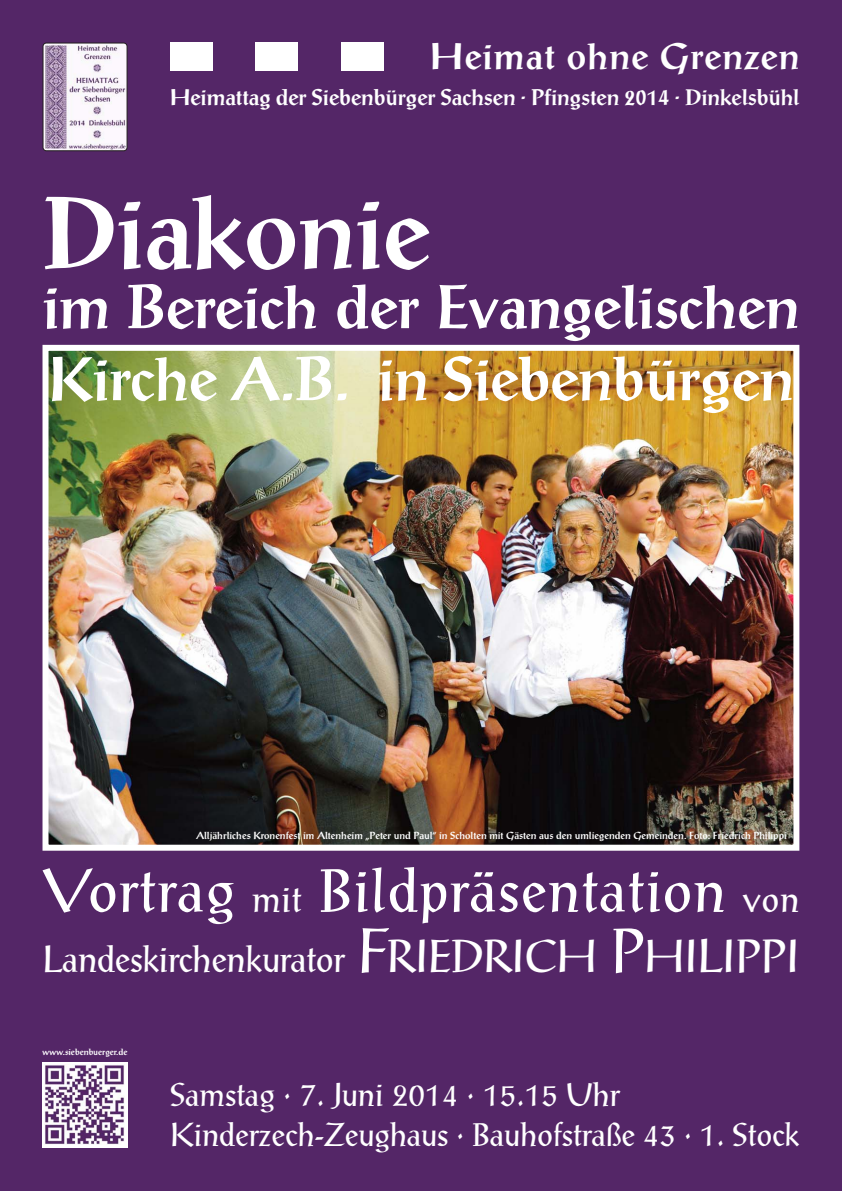
<style>
.page{position:relative;width:842px;height:1191px;background:#542667}
.page>*{position:absolute;margin:0;border:0;box-sizing:border-box;transform-origin:0 0}
.t1{font:700 100px "Prose Antique";color:#fff}
.t2{font:700 60px/72px "Prose Antique";color:#fff}
.t3{font:60px "Prose Antique Plain";letter-spacing:.025em;color:#fff}
.t4{font:36px "Prose Antique Plain";letter-spacing:-.005em;color:#fff}
.t5{font:700 36px "Prose Antique";letter-spacing:.035em;color:#fff}
.t6{font:32px/40px "Prose Antique Plain";color:#fff}
.t7{font:700 22px "Prose Antique";color:#fff}
.t8{font:700 10px "Prose Antique";color:#fff}
.t9{font:700 8.7px "Prose Antique";color:#fff}
.s1{font-size:36px}
.s2{font-size:60px}
.s3{font-size:45px}
</style>
<div class="page">
<img style="left:50px;top:352px;width:742px;height:491px">
<div style="left:43px;top:345px;width:756px;height:505px;border:6px solid #fff"></div>
<div style="left:43px;top:1063px;width:85px;height:85px;background:#fff"></div>
<img style="left:45px;top:1064px;width:79px;height:80px">
<svg style="left:43px;top:43px;width:85px;height:108px;background:#d2c7d5"></svg>
<div style="left:170px;top:43px;width:43px;height:28px;background:#fff"></div>
<div style="left:341px;top:43px;width:43px;height:28px;background:#fff"></div>
<div style="left:255px;top:43px;width:43px;height:28px;background:#fff"></div>
<h3 class="t5" style="left:430px;top:43px;width:371px">Heimat ohne Grenzen</h3>
<h3 class="t7" style="left:170px;top:89px;width:631px">Heimattag der Siebenbürger Sachsen . Pfingsten 2014 . Dinkelsbühl</h3>
<h1 class="t1" style="left:43px;top:195px;width:388px">Diakonie</h1>
<h2 class="t2" style="left:43px;top:277px;width:759px">im Bereich der Evangelischen<br>Kirche A.B. in Siebenbürgen</h2>
<p class="t8" style="left:196px;top:831px;width:592px">Alljährliches Kronenfest im Altenheim „Peter und Paul“ in Scholten mit Gästen aus den umliegenden Gemeinden. Foto: Friedrich Philippi</p>
<h2 class="t3" style="left:43px;top:867px;width:758px">Vortrag <span class="s1">mit</span> Bildpräsentation <span class="s1">von</span></h2>
<h3 class="t4" style="left:43px;top:945px;width:758px">Landeskirchenkurator <span class="s2">F</span><span class="s3">RIEDRICH</span> <span class="s2">P</span><span class="s3">HILIPPI</span></h3>
<p class="t9" style="left:43px;top:1049px;width:87px">www.siebenbuerger.de</p>
<h3 class="t6" style="left:170px;top:1077px;width:631px">Samstag . 7. Juni 2014 . 15.15 Uhr<br>Kinderzech-Zeughaus . Bauhofstraße 43 . 1. Stock</h3>
</div>
